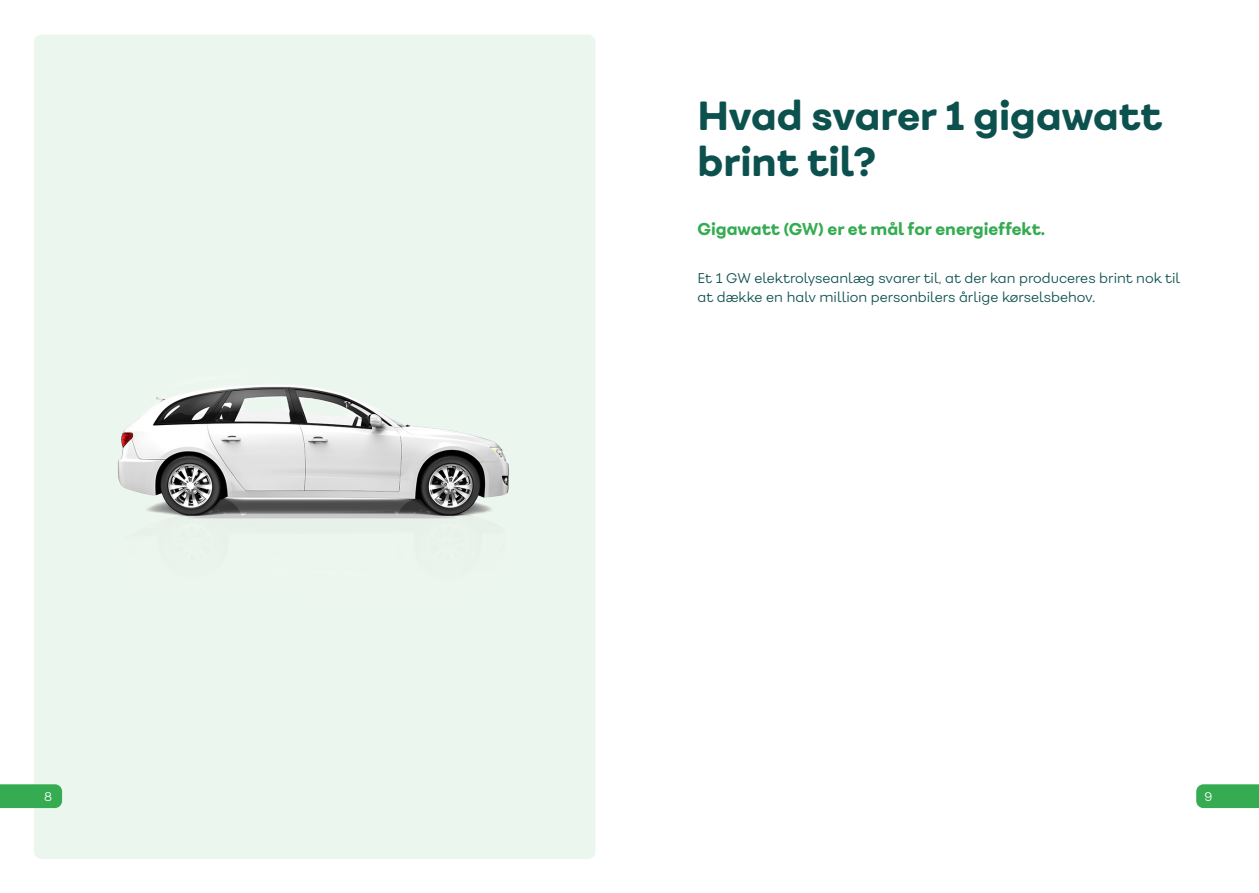
<style>
.page{position:relative;width:1259px;height:893px;background:#fff}
.page>*{position:absolute;margin:0;border:0;box-sizing:border-box;transform-origin:0 0}
.t1{font:800 39px/46.2px "Fibra One Alt";color:#0c514e}
.t2{font:800 16.5px "Fibra One Alt";color:#35ab52}
.t3{font:300 13.5px/19.5px "Fibra One Alt";color:#0c514e}
.t4{font:300 12px "Fibra One Alt";color:#fff}
</style>
<div class="page">
<div style="left:34px;top:35px;width:561px;height:824px;background:#ebf6ee;border-radius:7px"></div>
<img style="left:117px;top:385px;width:392px;height:134px">
<svg style="left:0;top:784px;width:62px;height:24px"></svg>
<div style="left:1196px;top:784px;width:63px;height:24px;background:#35ab52"></div>
<h1 class="t1" style="left:697px;top:92px;width:466px">Hvad svarer 1 gigawatt brint til?</h1>
<p class="t2" style="left:697px;top:218px;width:349px">Gigawatt (GW) er et mål for energieffekt.</p>
<p class="t3" style="left:697px;top:268px;width:484px">Et 1 GW elektrolyseanlæg svarer til, at der kan produceres brint nok til at dække en halv million personbilers årlige kørselsbehov.</p>
<p class="t4" style="left:44px;top:789px;width:10px">8</p>
<p class="t4" style="left:1204px;top:789px;width:9px">9</p>
</div>
